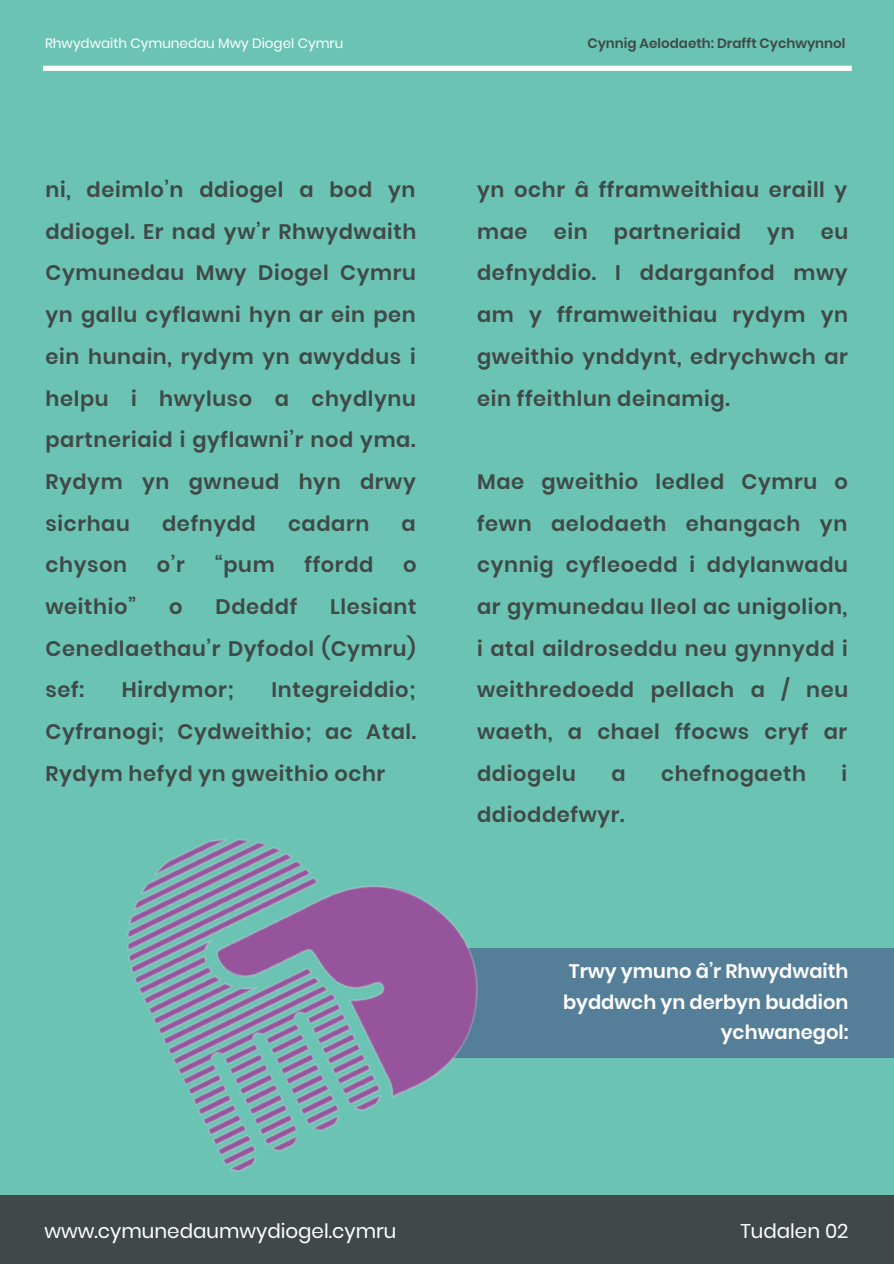
<style>
.page{position:relative;width:894px;height:1264px;background:#fff}
.page>*{position:absolute;margin:0;border:0;box-sizing:border-box;transform-origin:0 0}
.t1{font:600 21px/41.7px "Poppins";letter-spacing:.03em;color:#404947;text-align:justify}
.t2{font:19.8px "Poppins";color:#fff}
.t3{font:600 19.5px/30.5px "Poppins";color:#fff;text-align:right}
.t4{font:13.5px "Poppins";color:#fff}
.t5{font:600 13.5px "Poppins";color:#404947}
</style>
<div class="page">
<div style="left:0;top:0;width:893px;height:1263px;background:#6bc4b3"></div>
<svg style="left:43px;top:66px;width:808px;height:5px;background:#fcfefd"></svg>
<div style="left:0;top:1195px;width:893px;height:68px;background:#404947"></div>
<div style="left:389px;top:948px;width:504px;height:109px;background:#557f99"></div>
<img style="left:127px;top:839px;width:425px;height:333px">
<p class="t4" style="left:45px;top:33px;width:300px">Rhwydwaith Cymunedau Mwy Diogel Cymru</p>
<p class="t5" style="left:587px;top:33px;width:259px">Cynnig Aelodaeth: Drafft Cychwynnol</p>
<p class="t1" style="left:45px;top:169px;width:372px">ni, deimlo’n ddiogel a bod yn ddiogel. Er nad yw’r Rhwydwaith Cymunedau Mwy Diogel Cymru yn gallu cyflawni hyn ar ein pen ein hunain, rydym yn awyddus i helpu i hwyluso a chydlynu partneriaid i gyflawni’r nod yma.<br>Rydym yn gwneud hyn drwy sicrhau</p>
<p class="t1" style="left:162px;top:502px;width:95px">defnydd</p>
<p class="t1" style="left:288px;top:502px;width:83px">cadarn</p>
<p class="t1" style="left:401px;top:502px;width:16px">a</p>
<p class="t1" style="left:45px;top:544px;width:83px">chyson</p>
<p class="t1" style="left:157px;top:544px;width:29px">o’r</p>
<p class="t1" style="left:215px;top:544px;width:62px">“pum</p>
<p class="t1" style="left:304px;top:544px;width:70px">ffordd</p>
<p class="t1" style="left:403px;top:544px;width:15px">o</p>
<p class="t1" style="left:45px;top:585px;width:92px">weithio”</p>
<p class="t1" style="left:169px;top:585px;width:15px">o</p>
<p class="t1" style="left:215px;top:585px;width:83px">Ddeddf</p>
<p class="t1" style="left:45px;top:585px;width:372px;text-indent:284px">Llesiant Cenedlaethau’r Dyfodol (Cymru) sef:</p>
<p class="t1" style="left:45px;top:669px;width:372px;text-indent:226px">Integreiddio; Cyfranogi; Cydweithio; ac Atal.<br>Rydym hefyd yn gweithio ochr</p>
<p class="t1" style="left:122px;top:669px;width:114px">Hirdymor;</p>
<p class="t1" style="left:477px;top:169px;width:372px">yn ochr â fframweithiau eraill y mae ein partneriaid yn eu defnyddio. I ddarganfod mwy am y fframweithiau rydym yn gweithio ynddynt, edrychwch ar ein ffeithlun deinamig.</p>
<p class="t1" style="left:477px;top:460px;width:372px">Mae gweithio ledled Cymru o fewn aelodaeth ehangach yn cynnig cyfleoedd i ddylanwadu ar gymunedau lleol ac unigolion, i atal aildroseddu neu gynnydd i weithredoedd pellach a / neu waeth, a chael ffocws cryf ar ddiogelu</p>
<p class="t1" style="left:611px;top:752px;width:16px">a</p>
<p class="t1" style="left:661px;top:752px;width:146px">chefnogaeth</p>
<p class="t1" style="left:841px;top:752px;width:7px">i</p>
<p class="t1" style="left:477px;top:794px;width:149px">ddioddefwyr.</p>
<p class="t3" style="left:563px;top:956px;width:287px">Trwy ymuno â’r Rhwydwaith byddwch yn derbyn buddion ychwanegol:</p>
<p class="t2" style="left:45px;top:1216px;width:353px">www.cymunedaumwydiogel.cymru</p>
<p class="t2" style="left:740px;top:1216px;width:109px">Tudalen 02</p>
</div>
